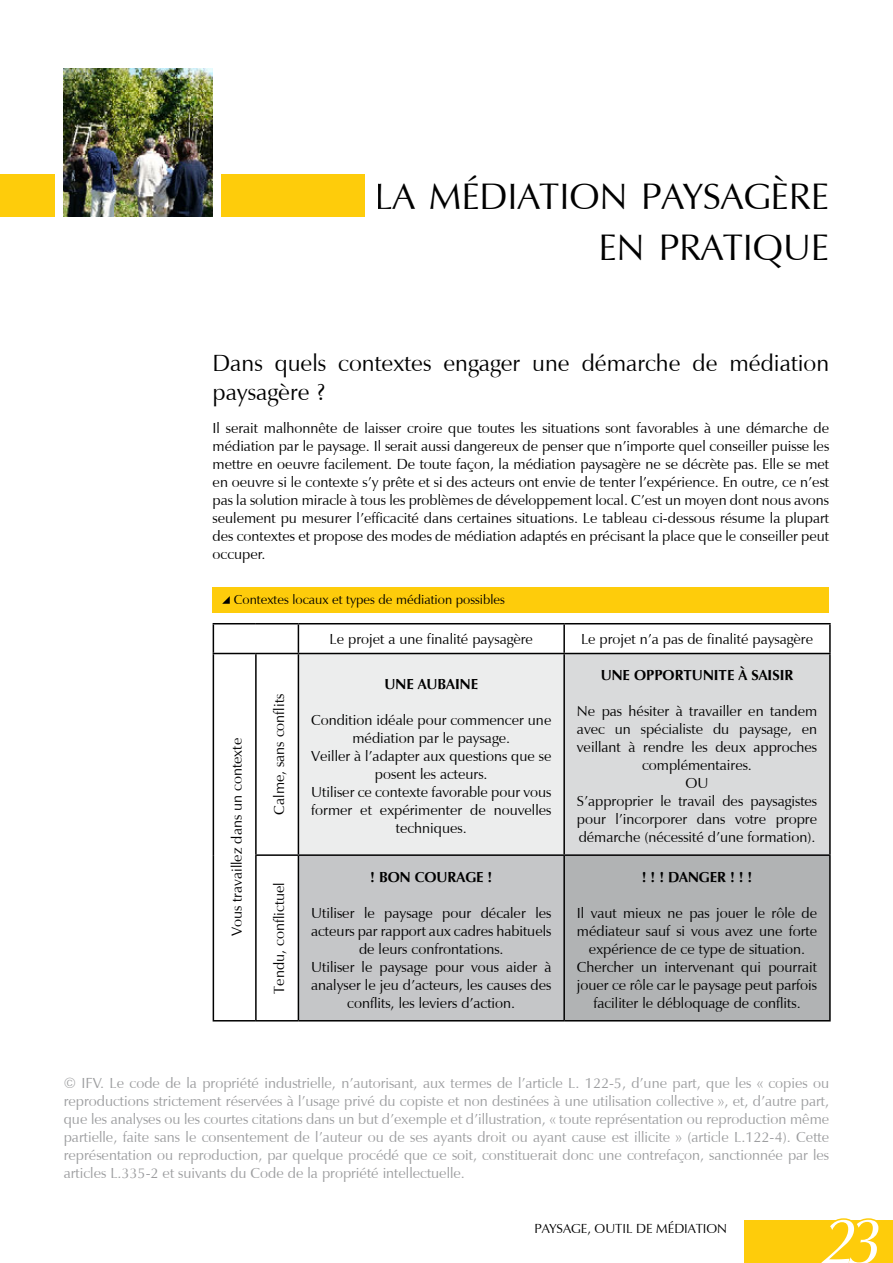
<style>
.page{position:relative;width:893px;height:1263px;background:#fff}
.page>*{position:absolute;margin:0;border:0;box-sizing:border-box;transform-origin:0 0}
.t1{font:italic 67.5px "Vera Humana 95";color:#fff}
.t2{font:37.8px/51px "Vera Humana 95";color:#000;text-align:right}
.t3{font:24px/28.8px "Vera Humana 95";color:#000}
.t4{font:15px/18px "Vera Humana 95";color:#000;text-align:center}
.t5{font:15px/18px "Vera Humana 95";color:#9c9d9f;text-align:justify}
.t6{font:700 15px "Vera Humana 95";color:#000}
.t7{font:13.5px "Vera Humana 95";color:#000}
</style>
<div class="page">
<div style="left:0;top:174px;width:64px;height:43px;background:#fecc0b"></div>
<div style="left:213px;top:174px;width:514px;height:43px;background:#fecc0b"></div>
<div style="left:55px;top:174px;width:9px;height:45px;background:#fff"></div>
<div style="left:213px;top:174px;width:8px;height:45px;background:#fff"></div>
<div style="left:744px;top:1220px;width:149px;height:43px;background:#fecc0b"></div>
<div style="left:298px;top:653px;width:266px;height:202px;background:#eceded"></div>
<div style="left:564px;top:653px;width:266px;height:202px;background:#d9dadb"></div>
<div style="left:298px;top:855px;width:266px;height:166px;background:#c5c6c8"></div>
<div style="left:564px;top:855px;width:266px;height:166px;background:#b1b3b4"></div>
<hr style="left:213px;top:623px;width:43px;height:1px;background:#000">
<svg style="left:213px;top:624px;width:1px;height:29px"></svg>
<hr style="left:256px;top:623px;width:42px;height:1px;background:#000">
<hr style="left:298px;top:623px;width:266px;height:1px;background:#000">
<svg style="left:298px;top:624px;width:1px;height:29px"></svg>
<hr style="left:564px;top:623px;width:267px;height:1px;background:#000">
<hr style="left:563px;top:624px;width:2px;height:29px;background:#000">
<hr style="left:829px;top:624px;width:2px;height:29px;background:#000">
<hr style="left:213px;top:653px;width:43px;height:1px;background:#000">
<hr style="left:213px;top:654px;width:1px;height:201px;background:#000">
<hr style="left:256px;top:653px;width:42px;height:1px;background:#000">
<hr style="left:255px;top:654px;width:2px;height:200px;background:#000">
<hr style="left:298px;top:653px;width:266px;height:1px;background:#000">
<hr style="left:298px;top:654px;width:1px;height:200px;background:#000">
<hr style="left:564px;top:653px;width:267px;height:1px;background:#000">
<hr style="left:563px;top:654px;width:2px;height:200px;background:#000">
<hr style="left:829px;top:654px;width:2px;height:200px;background:#000">
<hr style="left:213px;top:855px;width:1px;height:165px;background:#000">
<hr style="left:255px;top:854px;width:43px;height:2px;background:#000">
<hr style="left:255px;top:856px;width:2px;height:164px;background:#000">
<hr style="left:298px;top:854px;width:266px;height:2px;background:#000">
<hr style="left:298px;top:856px;width:1px;height:164px;background:#000">
<hr style="left:564px;top:854px;width:267px;height:2px;background:#000">
<hr style="left:563px;top:856px;width:2px;height:164px;background:#000">
<hr style="left:829px;top:856px;width:2px;height:164px;background:#000">
<hr style="left:213px;top:1020px;width:43px;height:1px;background:#000">
<hr style="left:256px;top:1020px;width:42px;height:1px;background:#000">
<hr style="left:298px;top:1020px;width:266px;height:1px;background:#000">
<hr style="left:564px;top:1020px;width:267px;height:1px;background:#000">
<div style="left:213px;top:587px;width:616px;height:25px;background:#fecc0b"></div>
<svg style="left:222px;top:596px;width:8px;height:8px"></svg>
<svg style="left:836px;top:1218px;width:40px;height:2px"></svg>
<img style="left:64px;top:68px;width:149px;height:149px">
<div style="left:374px;top:158px;width:455px;height:114px;background:#fff"></div>
<div style="left:365px;top:173px;width:13px;height:44px;background:#fff"></div>
<h2 class="t2" style="left:374px;top:171px;width:456px">LA MÉDIATION PAYSAGÈRE<br>EN PRATIQUE</h2>
<h3 class="t3" style="left:213px;top:349px;width:618px">Dans quels contextes engager une démarche de médiation paysagère ?</h3>
<p class="t4" style="left:213px;top:419px;width:618px;text-align:justify">Il serait malhonnête de laisser croire que toutes les situations sont favorables à une démarche de médiation par le paysage. Il serait aussi dangereux de penser que n’importe quel conseiller puisse les mettre en oeuvre facilement. De toute façon, la médiation paysagère ne se décrète pas. Elle se met en oeuvre si le contexte s’y prête et si des acteurs ont envie de tenter l’expérience. En outre, ce n’est pas la solution miracle à tous les problèmes de développement local. C’est un moyen dont nous avons seulement pu mesurer l’efficacité dans certaines situations. Le tableau ci-dessous résume la plupart des contextes et propose des modes de médiation adaptés en précisant la place que le conseiller peut occuper.</p>
<p class="t7" style="left:234px;top:591px;width:272px">Contextes locaux et types de médiation possibles</p>
<p class="t4" style="left:228px;top:936px;width:200px;rotate:-90deg">Vous travaillez dans un contexte</p>
<p class="t4" style="left:270px;top:814px;width:122px;rotate:-90deg">Calme, sans conflits</p>
<p class="t4" style="left:270px;top:994px;width:113px;rotate:-90deg">Tendu, conflictuel</p>
<p class="t4" style="left:330px;top:630px;width:205px">Le projet a une finalité paysagère</p>
<p class="t4" style="left:581px;top:630px;width:234px">Le projet n’a pas de finalité paysagère</p>
<p class="t6" style="left:384px;top:675px;width:95px">UNE AUBAINE</p>
<p class="t4" style="left:311px;top:711px;width:242px">Condition idéale pour commencer une médiation par le paysage.<br>Veiller à l’adapter aux questions que se posent les acteurs.<br>Utiliser ce contexte favorable pour vous former et expérimenter de nouvelles techniques.</p>
<p class="t6" style="left:370px;top:868px;width:124px">! BON COURAGE !</p>
<p class="t4" style="left:311px;top:904px;width:242px">Utiliser le paysage pour décaler les acteurs par rapport aux cadres habituels de leurs confrontations.<br>Utiliser le paysage pour vous aider à analyser le jeu d’acteurs, les causes des conflits, les leviers d’action.</p>
<p class="t6" style="left:601px;top:666px;width:194px">UNE OPPORTUNITE à SAISIR</p>
<p class="t4" style="left:577px;top:702px;width:242px">Ne pas hésiter à travailler en tandem avec un spécialiste du paysage, en veillant à rendre les deux approches complémentaires.<br>OU<br>S’approprier le travail des paysagistes pour l’incorporer dans votre propre démarche (nécessité d’une formation).</p>
<p class="t6" style="left:642px;top:868px;width:112px">! ! ! DANGER ! ! !</p>
<p class="t4" style="left:577px;top:904px;width:242px">Il vaut mieux ne pas jouer le rôle de médiateur sauf si vous avez une forte expérience de ce type de situation.<br>Chercher un intervenant qui pourrait jouer ce rôle car le paysage peut parfois faciliter le débloquage de conflits.</p>
<p class="t5" style="left:64px;top:1074px;width:767px">© IFV. Le code de la propriété industrielle, n’autorisant, aux termes de l’article L. 122-5, d’une part, que les « copies ou reproductions strictement réservées à l’usage privé du copiste et non destinées à une utilisation collective », et, d’autre part, que les analyses ou les courtes citations dans un but d’exemple et d’illustration, « toute représentation ou reproduction même partielle, faite sans le consentement de l’auteur ou de ses ayants droit ou ayant cause est illicite » (article L.122-4). Cette représentation ou reproduction, par quelque procédé que ce soit, constituerait donc une contrefaçon, sanctionnée par les articles L.335-2 et suivants du Code de la propriété intellectuelle.</p>
<p class="t7" style="left:534px;top:1220px;width:9px">paysage</p>
<p class="t7" style="left:587px;top:1220px;width:16px">, outil</p>
<p class="t7" style="left:636px;top:1220px;width:47px">de médiation</p>
<h1 class="t1" style="left:822px;top:1200px;width:64px">23</h1>
</div>
